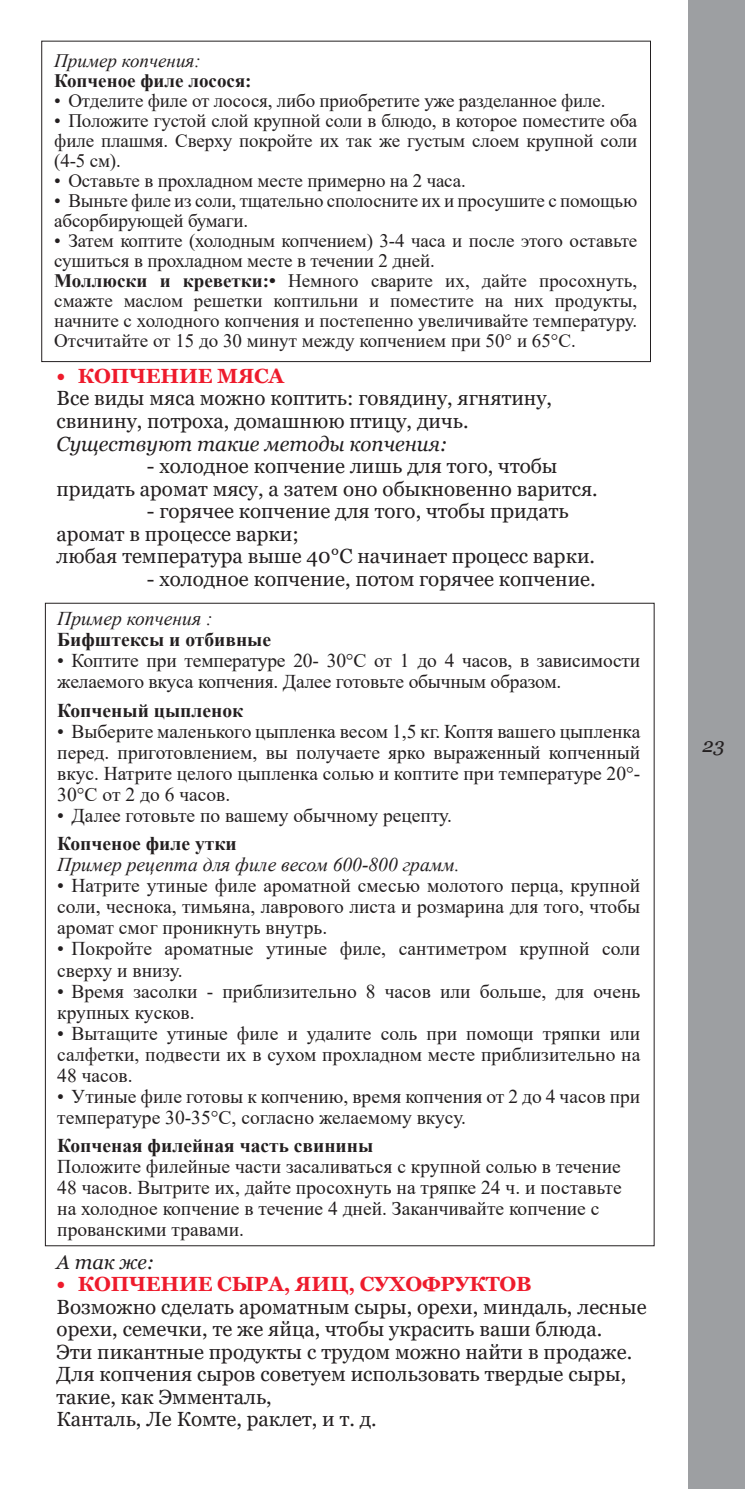
<style>
.page{position:relative;width:745px;height:1489px;background:#fff}
.page>*{position:absolute;margin:0;border:0;box-sizing:border-box;transform-origin:0 0}
.t1{font:20.5px/22.5px "Georgia";color:#231f20}
.t2{font:700 20.5px "Georgia";letter-spacing:-.01em;color:#ee1b2c}
.t3{font:italic 20.5px "Georgia";color:#231f20}
.t4{font:italic 20px "Georgia";color:#231f20}
.t5{font:19.5px/21px "Times New Roman";color:#231f20}
.t6{font:700 19.5px "Times New Roman";color:#231f20}
.t7{font:italic 19.5px "Times New Roman";color:#231f20}
.t8{font:19px/20px "Times New Roman";letter-spacing:-.01em;color:#231f20}
.t9{font:700 19px "Times New Roman";color:#231f20}
.t10{font:italic 19px "Times New Roman";color:#231f20}
.s1{font-weight:700}
</style>
<div class="page">
<div style="left:687px;top:0;width:57px;height:1488px;background:#9d9fa2"></div>
<p class="t10" style="left:54px;top:47px;width:148px">Пример копчения:</p>
<p class="t9" style="left:54px;top:66px;width:199px">Копченое филе лосося:</p>
<p class="t8" style="left:54px;top:90px;width:552px">• Отделите филе от лосося, либо приобретите уже разделанное филе.</p>
<p class="t8" style="left:54px;top:110px;width:584px;text-align:justify">• Положите густой слой крупной соли в блюдо, в которое поместите оба филе плашмя. Сверху покройте их так же густым слоем крупной соли (4-5 см).</p>
<p class="t8" style="left:54px;top:170px;width:413px">• Оставьте в прохладном месте примерно на 2 часа.</p>
<p class="t8" style="left:54px;top:190px;width:584px">• Выньте филе из соли, тщательно сполосните их и просушите с помощью абсорбирующей бумаги.</p>
<p class="t8" style="left:54px;top:230px;width:584px">• Затем коптите (холодным копчением) 3-4 часа и после этого оставьте сушиться в прохладном месте в течении 2 дней.<br><span class="s1">Моллюски и креветки:•</span> Немного сварите их, дайте просохнуть, смажте маслом решетки коптильни и поместите на них продукты, начните с холодного копчения и постепенно увеличивайте температуру.<br>Отсчитайте от 15 до 30 минут между копчением при 50° и 65°C.</p>
<p class="t2" style="left:57px;top:362px;width:229px">• КОПЧЕНИЕ МЯСА</p>
<p class="t1" style="left:57px;top:387px;width:496px">Все виды мяса можно коптить: говядину, ягнятину, свинину, потроха, домашнюю птицу, дичь.</p>
<p class="t3" style="left:57px;top:430px;width:392px">Существуют такие методы копчения:</p>
<p class="t1" style="left:57px;top:455px;width:542px;text-indent:90px">- холодное копчение лишь для того, чтобы придать аромат мясу, а затем оно обыкновенно варится.</p>
<p class="t1" style="left:57px;top:500px;width:539px;text-indent:90px">- горячее копчение для того, чтобы придать аромат в процессе варки;<br>любая температура выше 40°C начинает процесс варки.</p>
<p class="t1" style="left:147px;top:567px;width:450px">- холодное копчение, потом горячее копчение.</p>
<p class="t7" style="left:57px;top:605px;width:156px">Пример копчения :</p>
<p class="t6" style="left:57px;top:625px;width:215px">Бифштексы и отбивные</p>
<p class="t5" style="left:57px;top:649px;width:584px">• Коптите при температуре 20- 30°C от 1 до 4 часов, в зависимости желаемого вкуса копчения. Далее готовьте обычным образом.</p>
<p class="t6" style="left:57px;top:696px;width:187px">Копченый цыпленок</p>
<p class="t5" style="left:57px;top:720px;width:584px;text-align:justify">• Выберите маленького цыпленка весом 1,5 кг. Коптя вашего цыпленка перед. приготовлением, вы получаете ярко выраженный копченный вкус. Натрите целого цыпленка солью и коптите при температуре 20°- 30°C от 2 до 6 часов.</p>
<p class="t5" style="left:57px;top:804px;width:396px">• Далее готовьте по вашему обычному рецепту.</p>
<p class="t6" style="left:57px;top:829px;width:181px">Копченое филе утки</p>
<p class="t7" style="left:57px;top:851px;width:403px">Пример рецепта для филе весом 600-800 грамм.</p>
<p class="t5" style="left:57px;top:874px;width:584px;text-align:justify">• Натрите утиные филе ароматной смесью молотого перца, крупной соли, чеснока, тимьяна, лаврового листа и розмарина для того, чтобы аромат смог проникнуть внутрь.</p>
<p class="t5" style="left:57px;top:937px;width:584px">• Покройте ароматные утиные филе, сантиметром крупной соли сверху и внизу.</p>
<p class="t5" style="left:57px;top:979px;width:584px">• Время засолки - приблизительно 8 часов или больше, для очень крупных кусков.</p>
<p class="t5" style="left:57px;top:1021px;width:584px;text-align:justify">• Вытащите утиные филе и удалите соль при помощи тряпки или салфетки, подвести их в сухом прохладном месте приблизительно на 48 часов.</p>
<p class="t5" style="left:57px;top:1084px;width:584px">• Утиные филе готовы к копчению, время копчения от 2 до 4 часов при температуре 30-35°C, согласно желаемому вкусу.</p>
<p class="t6" style="left:57px;top:1131px;width:317px">Копченая филейная часть свинины</p>
<p class="t5" style="left:57px;top:1155px;width:565px">Положите филейные части засаливаться с крупной солью в течение 48 часов. Вытрите их, дайте просохнуть на тряпке 24 ч. и поставьте на холодное копчение в течение 4 дней. Заканчивайте копчение с прованскими травами.</p>
<p class="t4" style="left:57px;top:1248px;width:99px">А так же:</p>
<p class="t2" style="left:57px;top:1270px;width:476px">• КОПЧЕНИЕ СЫРА, ЯИЦ, СУХОФРУКТОВ</p>
<p class="t1" style="left:57px;top:1295px;width:591px">Возможно сделать ароматным сыры, орехи, миндаль, лесные орехи, семечки, те же яйца, чтобы украсить ваши блюда.<br>Эти пикантные продукты с трудом можно найти в продаже.<br>Для копчения сыров советуем использовать твердые сыры, такие, как Эмменталь,<br>Канталь, Ле Комте, раклет, и т. д.</p>
<p class="t4" style="left:702px;top:732px;width:24px">23</p>
</div>
